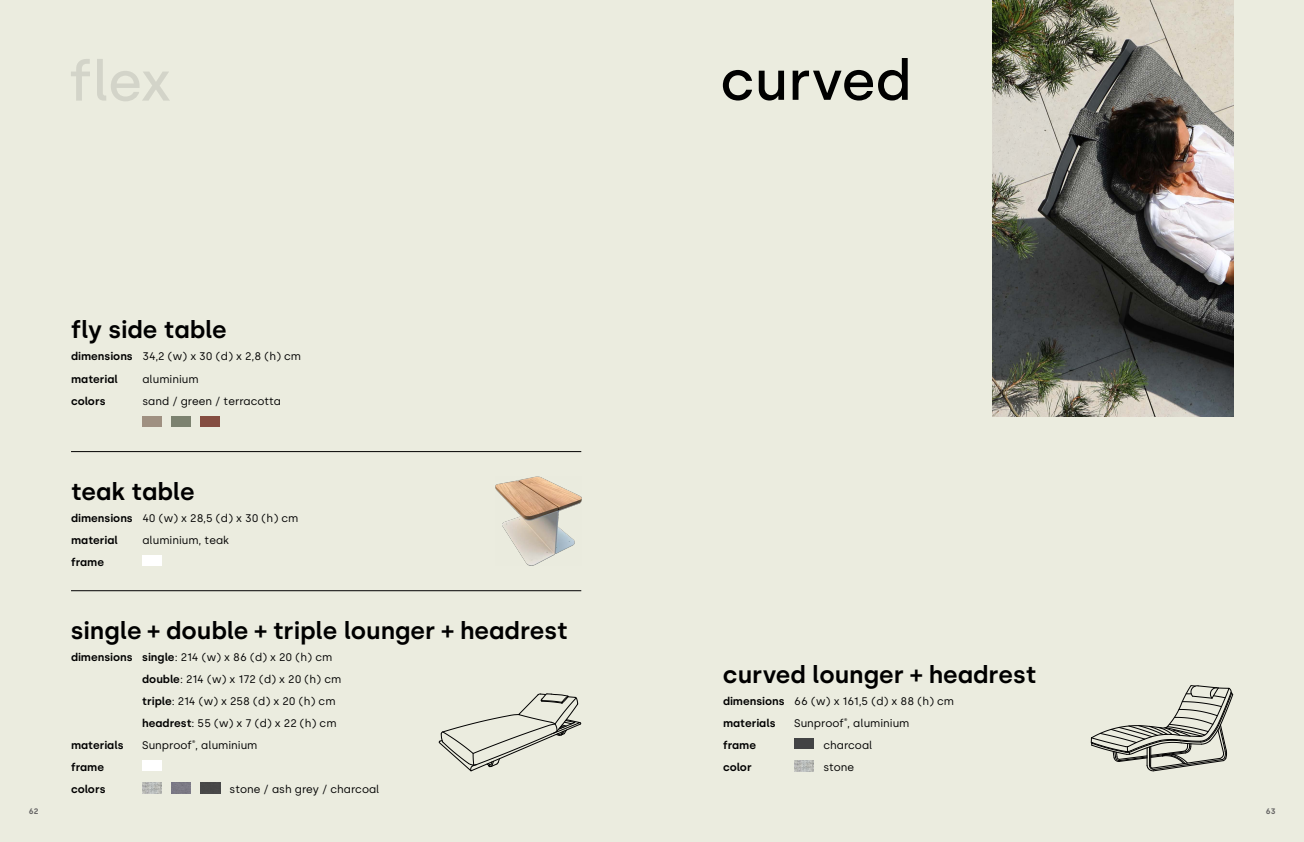
<style>
.page{position:relative;width:1304px;height:842px;background:#ebecdf}
.page>*{position:absolute;margin:0;border:0;box-sizing:border-box;transform-origin:0 0}
.t1{font:600 24px "Silka";color:#000}
.t2{font:11px "Silka";color:#000}
.t3{font:600 11px "Silka";color:#000}
.t4{font:600 8px "Silka";color:#646363}
.s1{font-weight:600}
</style>
<div class="page">
<svg style="left:71px;top:59px;width:99px;height:42px"></svg>
<div style="left:142px;top:761px;width:20px;height:10px;background:#fff"></div>
<img style="left:200px;top:783px;width:20px;height:10px">
<img style="left:142px;top:783px;width:20px;height:10px">
<svg style="left:439px;top:694px;width:142px;height:77px"></svg>
<svg style="left:723px;top:58px;width:185px;height:43px"></svg>
<div style="left:794px;top:739px;width:20px;height:10px;background:#424344"></div>
<img style="left:794px;top:761px;width:20px;height:10px">
<svg style="left:1091px;top:685px;width:142px;height:86px"></svg>
<img style="left:992px;top:0;width:241px;height:417px">
<div style="left:142px;top:555px;width:20px;height:11px;background:#fff"></div>
<hr style="left:71px;top:590px;width:510px;height:1px;background:#000">
<hr style="left:71px;top:451px;width:510px;height:1px;background:#000">
<div style="left:171px;top:416px;width:20px;height:11px;background:#7c8270"></div>
<div style="left:200px;top:416px;width:20px;height:11px;background:#844d41"></div>
<div style="left:142px;top:416px;width:20px;height:11px;background:#9f9081"></div>
<img style="left:495px;top:477px;width:86px;height:89px">
<p class="t1" style="left:71px;top:316px;width:157px">fly side table</p>
<p class="t3" style="left:71px;top:350px;width:63px">dimensions</p>
<p class="t3" style="left:71px;top:372px;width:48px">material</p>
<p class="t3" style="left:71px;top:394px;width:36px">colors</p>
<p class="t2" style="left:142px;top:350px;width:160px">34,2 (w) x 30 (d) x 2,8 (h) cm</p>
<p class="t2" style="left:142px;top:394px;width:140px">sand / green / terracotta</p>
<p class="t2" style="left:142px;top:372px;width:58px">aluminium</p>
<p class="t1" style="left:71px;top:477px;width:125px">teak table</p>
<p class="t3" style="left:71px;top:511px;width:63px">dimensions</p>
<p class="t3" style="left:71px;top:533px;width:48px">material</p>
<p class="t3" style="left:71px;top:555px;width:35px">frame</p>
<p class="t2" style="left:142px;top:511px;width:158px">40 (w) x 28,5 (d) x 30 (h) cm</p>
<p class="t2" style="left:142px;top:533px;width:88px">aluminium, teak</p>
<p class="t1" style="left:71px;top:616px;width:498px">single + double + triple lounger + headrest</p>
<p class="t3" style="left:71px;top:650px;width:63px">dimensions</p>
<p class="t3" style="left:71px;top:739px;width:54px">materials</p>
<p class="t3" style="left:71px;top:761px;width:35px">frame</p>
<p class="t3" style="left:71px;top:783px;width:36px">colors</p>
<p class="t2" style="left:142px;top:650px;width:192px"><span class="s1">single</span>: 214 (w) x 86 (d) x 20 (h) cm</p>
<p class="t2" style="left:142px;top:672px;width:201px"><span class="s1">double</span>: 214 (w) x 172 (d) x 20 (h) cm</p>
<p class="t2" style="left:142px;top:694px;width:195px"><span class="s1">triple</span>: 214 (w) x 258 (d) x 20 (h) cm</p>
<p class="t2" style="left:142px;top:717px;width:196px"><span class="s1">headrest</span>: 55 (w) x 7 (d) x 22 (h) cm</p>
<p class="t2" style="left:142px;top:739px;width:117px">Sunproof<sup>®</sup>, aluminium</p>
<p class="t2" style="left:230px;top:783px;width:151px">stone / ash grey / charcoal</p>
<p class="t1" style="left:723px;top:660px;width:315px">curved lounger + headrest</p>
<p class="t3" style="left:723px;top:717px;width:54px">materials</p>
<p class="t3" style="left:723px;top:739px;width:35px">frame</p>
<p class="t2" style="left:794px;top:695px;width:161px">66 (w) x 161,5 (d) x 88 (h) cm</p>
<p class="t3" style="left:723px;top:695px;width:63px">dimensions</p>
<p class="t2" style="left:794px;top:717px;width:117px">Sunproof<sup>®</sup>, aluminium</p>
<p class="t2" style="left:823px;top:761px;width:32px">stone</p>
<p class="t2" style="left:823px;top:739px;width:50px">charcoal</p>
<p class="t3" style="left:723px;top:761px;width:30px">color</p>
<p class="t4" style="left:29px;top:806px;width:11px">62</p>
<p class="t4" style="left:1266px;top:806px;width:11px">63</p>
</div>
